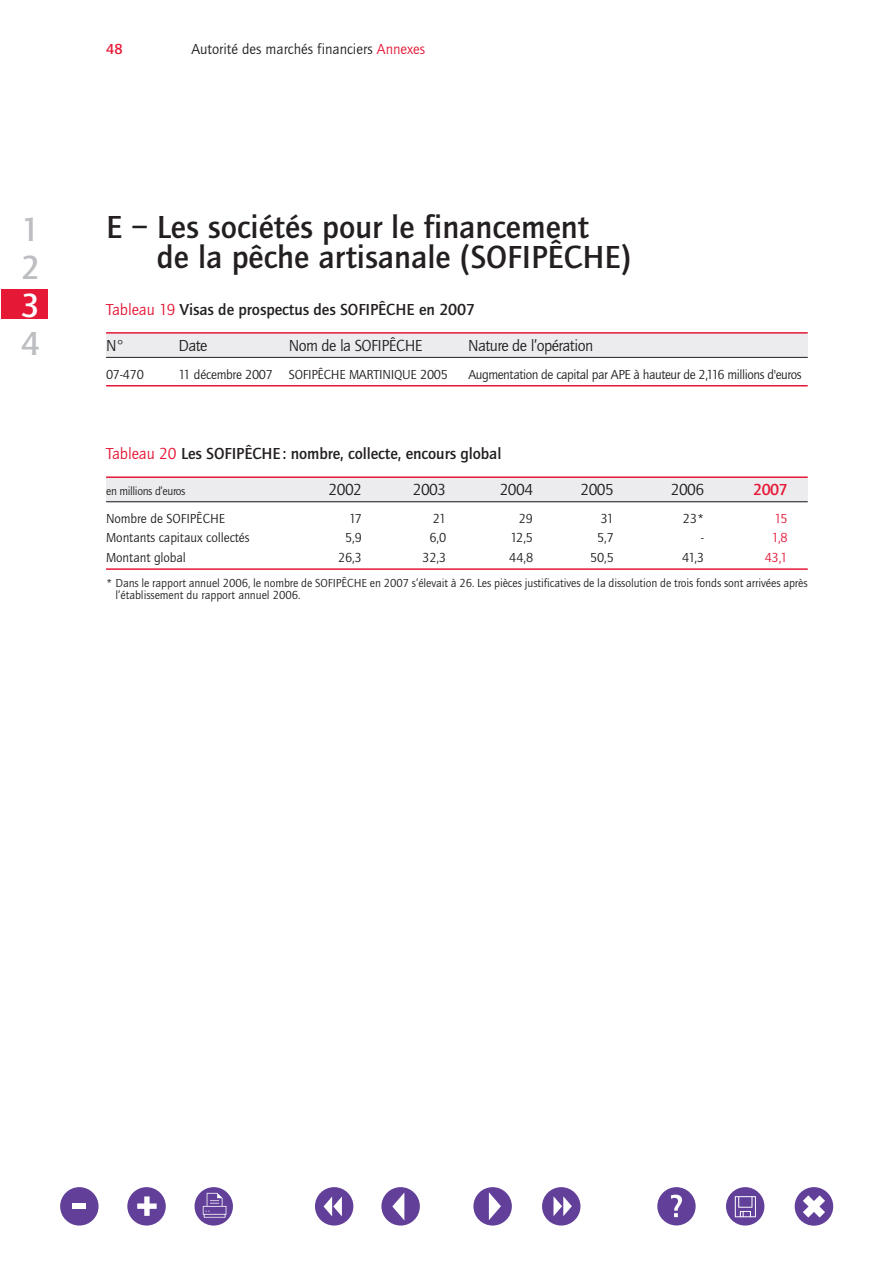
<style>
.page{position:relative;width:893px;height:1263px;background:#fff}
.page>*{position:absolute;margin:0;border:0;box-sizing:border-box;transform-origin:0 0}
.t1{font:500 34.5px/38.1px "Quay Sans";color:#bdbec1}
.t2{font:500 34.5px "Quay Sans";color:#fff}
.t3{font:500 33px/30px "Quay Sans";color:#231f20}
.t4{font:500 16.5px/36px "Quay Sans";letter-spacing:-.005em;color:#231f20}
.t5{font:16.5px "Quay Sans";letter-spacing:-.03em;color:#231f20}
.t6{font:500 16.5px "Quay Sans";color:#e51836}
.t7{font:15px "Quay Sans";color:#231f20}
.t8{font:500 15px "Quay Sans";color:#e51836}
.t9{font:13.5px "Quay Sans";letter-spacing:-.02em;color:#231f20}
.t10{font:13.5px "Quay Sans";color:#e51836}
.t11{font:12px/12px "Quay Sans";letter-spacing:-.005em;color:#231f20}
.t12{font:12px "Quay Sans";letter-spacing:-.03em;color:#231f20}
.s1{color:#e51836}
.s2{font-weight:400;color:#e51836}
.s3{font-weight:400}
</style>
<div class="page">
<div style="left:726px;top:1187px;width:38px;height:38px;background:#623f99;border-radius:50%"></div>
<svg style="left:735px;top:1196px;width:21px;height:21px"></svg>
<div style="left:195px;top:1187px;width:38px;height:38px;background:#623f99;border-radius:50%"></div>
<svg style="left:203px;top:1193px;width:23px;height:24px"></svg>
<div style="left:473px;top:1187px;width:39px;height:38px;background:#623f99;border-radius:50%"></div>
<svg style="left:489px;top:1192px;width:12px;height:28px"></svg>
<div style="left:381px;top:1187px;width:39px;height:38px;background:#623f99;border-radius:50%"></div>
<svg style="left:392px;top:1193px;width:12px;height:27px"></svg>
<div style="left:542px;top:1187px;width:38px;height:38px;background:#623f99;border-radius:50%"></div>
<svg style="left:553px;top:1196px;width:19px;height:20px"></svg>
<div style="left:315px;top:1187px;width:38px;height:38px;background:#623f99;border-radius:50%"></div>
<svg style="left:323px;top:1196px;width:19px;height:20px"></svg>
<div style="left:127px;top:1187px;width:39px;height:38px;background:#623f99;border-radius:50%"></div>
<svg style="left:137px;top:1196px;width:20px;height:20px"></svg>
<div style="left:60px;top:1187px;width:39px;height:38px;background:#623f99;border-radius:50%"></div>
<div style="left:73px;top:1203px;width:13px;height:6px;background:#fff"></div>
<svg style="left:657px;top:1187px;width:39px;height:38px"></svg>
<svg style="left:795px;top:1187px;width:38px;height:39px"></svg>
<div style="left:1px;top:289px;width:46px;height:30px;background:#e51836"></div>
<div style="left:106px;top:334px;width:702px;height:24px;background:#ececee"></div>
<div style="left:106px;top:478px;width:702px;height:25px;background:#ececee"></div>
<hr style="left:106px;top:332px;width:702px;height:2px;background:#e51836">
<hr style="left:106px;top:357px;width:702px;height:1px;background:#231f20">
<hr style="left:106px;top:385px;width:702px;height:1px;background:#e51836">
<hr style="left:106px;top:476px;width:702px;height:2px;background:#e51836">
<hr style="left:106px;top:501px;width:702px;height:1px;background:#231f20">
<hr style="left:106px;top:568px;width:702px;height:2px;background:#e51836">
<h1 class="t1" style="left:21px;top:213px;width:20px">1<br>2</h1>
<h1 class="t2" style="left:21px;top:292px;width:20px">3</h1>
<h1 class="t1" style="left:21px;top:327px;width:20px">4</h1>
<p class="t8" style="left:106px;top:44px;width:18px">48</p>
<p class="t7" style="left:191px;top:44px;width:235px">Autorité des marchés financiers <span class="s1">Annexes</span></p>
<h2 class="t3" style="left:157px;top:215px;width:476px;text-indent:-51px">E – Les sociétés pour le financement<br>de la pêche artisanale (SOFIPÊCHE)</h2>
<p class="t4" style="left:106px;top:292px;width:371px"><span class="s2">Tableau 19</span> Visas de prospectus des SOFIPÊCHE en 2007<br><span class="s3">N°</span></p>
<p class="t5" style="left:178px;top:339px;width:31px">Date</p>
<p class="t5" style="left:289px;top:339px;width:135px">Nom de la SOFIPÊCHE</p>
<p class="t5" style="left:468px;top:339px;width:126px">Nature de l’opération</p>
<p class="t9" style="left:106px;top:369px;width:39px">07-470</p>
<p class="t9" style="left:178px;top:369px;width:271px">11 décembre 2007 SOFIPÊCHE MARTINIQUE 2005</p>
<p class="t9" style="left:468px;top:369px;width:335px">Augmentation de capital par APE à hauteur de 2,116 millions d'euros</p>
<p class="t4" style="left:106px;top:437px;width:397px"><span class="s2">Tableau 20</span> Les SOFIPÊCHE : nombre, collecte, encours global</p>
<p class="t12" style="left:106px;top:486px;width:81px">en millions d’euros</p>
<p class="t5" style="left:329px;top:483px;width:35px">2002</p>
<p class="t5" style="left:413px;top:483px;width:35px">2003</p>
<p class="t5" style="left:500px;top:483px;width:35px">2004</p>
<p class="t5" style="left:580px;top:483px;width:35px">2005</p>
<p class="t5" style="left:671px;top:483px;width:35px">2006</p>
<p class="t6" style="left:753px;top:483px;width:36px">2007</p>
<p class="t9" style="left:106px;top:513px;width:121px">Nombre de SOFIPÊCHE</p>
<p class="t9" style="left:349px;top:513px;width:15px">17</p>
<p class="t9" style="left:433px;top:513px;width:15px">21</p>
<p class="t9" style="left:519px;top:513px;width:16px">29</p>
<p class="t9" style="left:601px;top:513px;width:15px">31</p>
<p class="t9" style="left:683px;top:513px;width:23px">23*</p>
<p class="t10" style="left:775px;top:513px;width:15px">15</p>
<p class="t9" style="left:106px;top:533px;width:145px">Montants capitaux collectés</p>
<p class="t9" style="left:345px;top:533px;width:18px">5,9</p>
<p class="t9" style="left:429px;top:533px;width:18px">6,0</p>
<p class="t9" style="left:510px;top:533px;width:24px">12,5</p>
<p class="t9" style="left:597px;top:533px;width:18px">5,7</p>
<p class="t9" style="left:701px;top:533px;width:5px">-</p>
<p class="t10" style="left:772px;top:533px;width:17px">1,8</p>
<p class="t9" style="left:106px;top:552px;width:81px">Montant global</p>
<p class="t9" style="left:338px;top:552px;width:25px">26,3</p>
<p class="t9" style="left:422px;top:552px;width:25px">32,3</p>
<p class="t9" style="left:509px;top:552px;width:25px">44,8</p>
<p class="t9" style="left:590px;top:552px;width:25px">50,5</p>
<p class="t9" style="left:682px;top:552px;width:23px">41,3</p>
<p class="t10" style="left:765px;top:552px;width:24px">43,1</p>
<p class="t11" style="left:115px;top:578px;width:694px;text-indent:-9px">* Dans le rapport annuel 2006, le nombre de SOFIPÊCHE en 2007 s’élevait à 26. Les pièces justificatives de la dissolution de trois fonds sont arrivées après l’établissement du rapport annuel 2006.</p>
</div>
